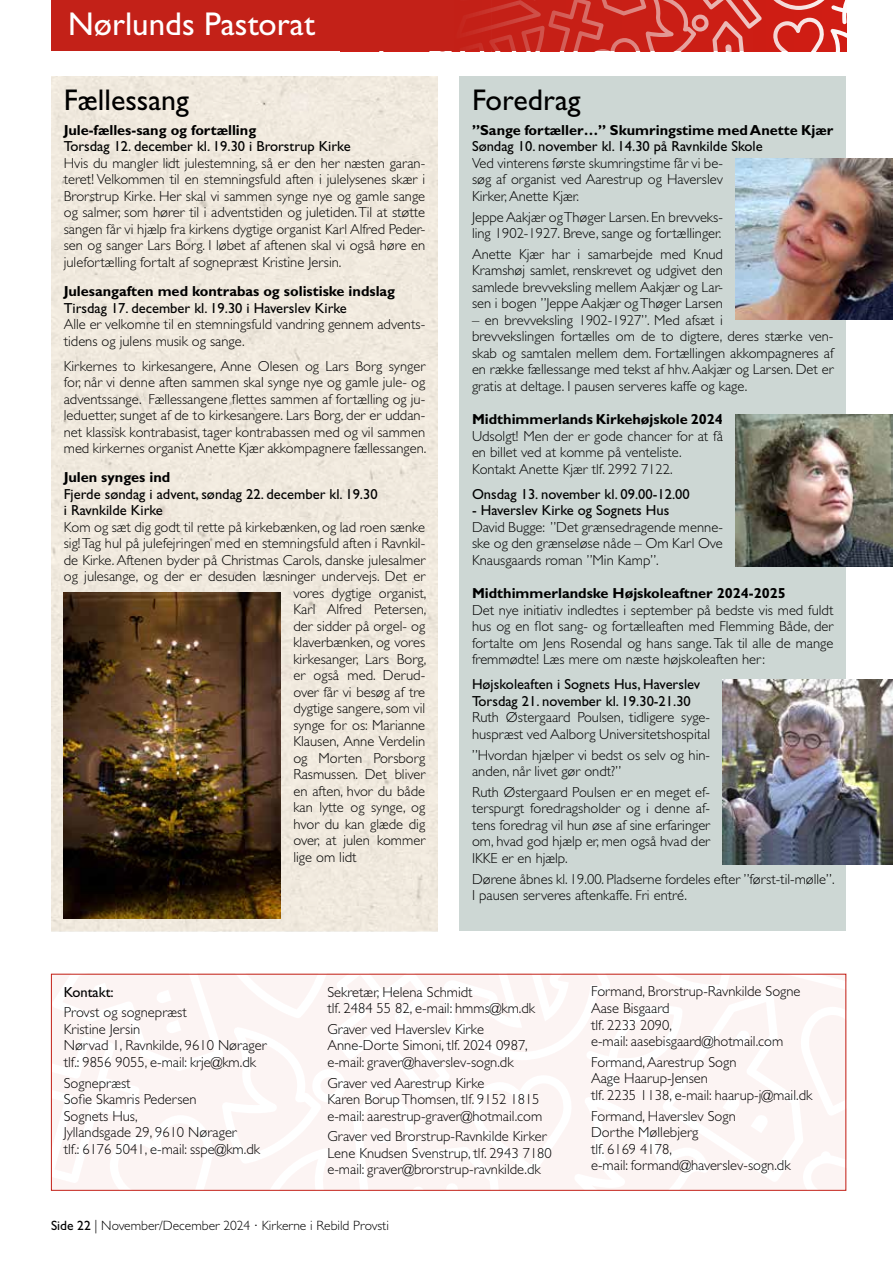
<style>
.page{position:relative;width:893px;height:1263px;background:#fff}
.page>*{position:absolute;margin:0;border:0;box-sizing:border-box;transform-origin:0 0}
.t1{font:33px "Gill Sans Std";color:#fff}
.t2{font:30px "Gill Sans Std";color:#000}
.t3{font:300 14.55px/16.5px "Gill Sans Std";color:#000}
.t4{font:14.55px/16.5px "Gill Sans Std";color:#000}
.t5{font:700 14.55px "Gill Sans Std";color:#000}
.t6{font:300 13.5px "Gill Sans Std";color:#000}
.s1{font-weight:400}
</style>
<div class="page">
<div style="left:51px;top:974px;width:795px;height:217px;background:#fcf4f3"></div>
<div style="left:51px;top:974px;width:795px;height:217px;border:1px solid #c32118"></div>
<div style="left:51px;top:0;width:795px;height:51px;background:#c32118"></div>
<div style="left:459px;top:77px;width:387px;height:854px;background:#cdd7d4"></div>
<div style="left:51px;top:77px;width:387px;height:854px;background:#f0e9dd"></div>
<img style="left:64px;top:592px;width:217px;height:326px">
<img style="left:736px;top:158px;width:157px;height:162px">
<img style="left:736px;top:414px;width:157px;height:152px">
<img style="left:723px;top:679px;width:170px;height:185px">
<h1 class="t1" style="left:68px;top:5px;width:248px">Nørlunds Pastorat</h1>
<h2 class="t2" style="left:64px;top:82px;width:127px">Fællessang</h2>
<p class="t5" style="left:64px;top:121px;width:194px">Jule-fælles-sang og fortælling</p>
<p class="t4" style="left:64px;top:138px;width:288px">Torsdag 12. december kl. 19.30 i Brorstrup Kirke</p>
<p class="t3" style="left:64px;top:155px;width:363px;text-align:justify">Hvis du mangler lidt julestemning, så er den her næsten garan&shy;teret! Velkommen til en stemningsfuld aften i julelysenes skær i Brorstrup Kirke. Her skal vi sammen synge nye og gamle sange og salmer, som hører til i adventstiden og juletiden. Til at støtte sangen får vi hjælp fra kirkens dygtige organist Karl Alfred Peder&shy;sen og sanger Lars Borg. I løbet af aftenen skal vi også høre en julefortælling fortalt af sognepræst Kristine Jersin.</p>
<p class="t5" style="left:64px;top:282px;width:333px">Julesangaften med kontrabas og solistiske indslag</p>
<p class="t4" style="left:64px;top:299px;width:285px">Tirsdag 17. december kl. 19.30 i Haverslev Kirke</p>
<p class="t3" style="left:64px;top:316px;width:363px">Alle er velkomne til en stemningsfuld vandring gennem advents&shy;tidens og julens musik og sange.</p>
<p class="t3" style="left:64px;top:358px;width:364px;text-align:justify">Kirkernes to kirkesangere, Anne Olesen og Lars Borg synger for, når vi denne aften sammen skal synge nye og gamle jule- og adventssange. Fællessangene flettes sammen af fortælling og ju&shy;leduetter, sunget af de to kirkesangere. Lars Borg, der er uddan&shy;net klassisk kontrabasist, tager kontrabassen med og vil sammen med kirkernes organist Anette Kjær akkompagnere fællessangen.</p>
<p class="t5" style="left:64px;top:469px;width:108px">Julen synges ind</p>
<p class="t4" style="left:64px;top:486px;width:315px">Fjerde søndag i advent, søndag 22. december kl. 19.30 i Ravnkilde Kirke</p>
<p class="t3" style="left:64px;top:519px;width:363px">Kom og sæt dig godt til rette på kirkebænken, og lad roen sænke</p>
<p class="t3" style="left:64px;top:535px;width:363px">sig! Tag hul på julefejringen med en stemningsfuld aften i Ravnkil-</p>
<p class="t3" style="left:64px;top:552px;width:363px">de Kirke. Aftenen byder på Christmas Carols, danske julesalmer</p>
<p class="t3" style="left:64px;top:568px;width:363px">og julesange, og der er desuden læsninger undervejs. Det er</p>
<p class="t3" style="left:293px;top:585px;width:134px">vores dygtige organist,</p>
<p class="t3" style="left:293px;top:601px;width:134px">Karl Alfred Petersen,</p>
<p class="t3" style="left:293px;top:618px;width:133px">der sidder på orgel- og</p>
<p class="t3" style="left:293px;top:634px;width:133px">klaverbænken, og vores</p>
<p class="t3" style="left:293px;top:651px;width:134px">kirkesanger, Lars Borg,</p>
<p class="t3" style="left:293px;top:667px;width:133px">er også med. Derud-</p>
<p class="t3" style="left:293px;top:684px;width:133px">over får vi besøg af tre</p>
<p class="t3" style="left:293px;top:700px;width:133px">dygtige sangere, som vil</p>
<p class="t3" style="left:293px;top:717px;width:133px">synge for os: Marianne</p>
<p class="t3" style="left:293px;top:733px;width:133px">Klausen, Anne Verdelin</p>
<p class="t3" style="left:293px;top:750px;width:133px">og Morten Porsborg</p>
<p class="t3" style="left:293px;top:766px;width:133px">Rasmussen. Det bliver</p>
<p class="t3" style="left:293px;top:783px;width:133px">en aften, hvor du både</p>
<p class="t3" style="left:293px;top:799px;width:133px">kan lytte og synge, og</p>
<p class="t3" style="left:293px;top:816px;width:133px">hvor du kan glæde dig</p>
<p class="t3" style="left:293px;top:832px;width:133px">over, at julen kommer</p>
<p class="t3" style="left:293px;top:849px;width:65px">lige om lidt</p>
<h2 class="t2" style="left:472px;top:82px;width:110px">Foredrag</h2>
<p class="t5" style="left:472px;top:121px;width:363px">”Sange fortæller…” Skumringstime med Anette Kjær</p>
<p class="t4" style="left:472px;top:138px;width:292px">Søndag 10. november kl. 14.30 på Ravnkilde Skole</p>
<p class="t3" style="left:472px;top:155px;width:252px;text-align:justify">Ved vinterens første skumringstime får vi be&shy;søg af organist ved Aarestrup og Haverslev Kirker, Anette Kjær.</p>
<p class="t3" style="left:472px;top:209px;width:252px">Jeppe Aakjær og Thøger Larsen. En brevveks&shy;ling 1902-1927. Breve, sange og fortællinger.</p>
<p class="t3" style="left:472px;top:246px;width:252px;text-align:justify">Anette Kjær har i samarbejde med Knud Kramshøj samlet, renskrevet og udgivet den samlede brevveksling mellem Aakjær og Lar&shy;sen i bogen ”Jeppe Aakjær og Thøger Larsen</p>
<p class="t3" style="left:472px;top:312px;width:363px">– en brevveksling 1902-1927”. Med afsæt i<br>brevvekslingen fortælles om de to digtere, deres stærke ven&shy;skab og samtalen mellem dem. Fortællingen akkompagneres af en række fællessange med tekst af hhv. Aakjær og Larsen. Det er gratis at deltage. I pausen serveres kaffe og kage.</p>
<p class="t5" style="left:472px;top:411px;width:252px">Midthimmerlands Kirkehøjskole 2024</p>
<p class="t3" style="left:472px;top:428px;width:252px">Udsolgt! Men der er gode chancer for at få en billet ved at komme på venteliste.<br>Kontakt Anette Kjær tlf. 2992 7122.</p>
<p class="t4" style="left:472px;top:486px;width:219px">Onsdag 13. november kl. 09.00-12.00</p>
<p class="t4" style="left:472px;top:502px;width:199px">- Haverslev Kirke og Sognets Hus</p>
<p class="t3" style="left:472px;top:519px;width:252px;text-align:justify">David Bugge: ”Det grænsedragende menne&shy;ske og den grænseløse nåde – Om Karl Ove Knausgaards roman ”Min Kamp”.</p>
<p class="t5" style="left:472px;top:585px;width:315px">Midthimmerlandske Højskoleaftner 2024-2025</p>
<p class="t3" style="left:472px;top:602px;width:363px;text-align:justify">Det nye initiativ indledtes i september på bedste vis med fuldt hus og en flot sang- og fortælleaften med Flemming Både, der fortalte om Jens Rosendal og hans sange. Tak til alle de mange fremmødte! Læs mere om næste højskoleaften her:</p>
<p class="t4" style="left:472px;top:676px;width:230px">Højskoleaften i Sognets Hus, Haverslev<br>Torsdag 21. november kl. 19.30-21.30</p>
<p class="t3" style="left:472px;top:709px;width:240px">Ruth Østergaard Poulsen, tidligere syge&shy;huspræst ved Aalborg Universitetshospital</p>
<p class="t3" style="left:472px;top:747px;width:240px">”Hvordan hjælper vi bedst os selv og hin&shy;anden, når livet gør ondt?”</p>
<p class="t3" style="left:472px;top:784px;width:240px;text-align:justify">Ruth Østergaard Poulsen er en meget ef&shy;terspurgt foredragsholder og i denne af&shy;tens foredrag vil hun øse af sine erfaringer om, hvad god hjælp er, men også hvad der IKKE er en hjælp.</p>
<p class="t3" style="left:472px;top:871px;width:364px">Dørene åbnes kl. 19.00. Pladserne fordeles efter ”først-til-mølle”.<br>I pausen serveres aftenkaffe. Fri entré.</p>
<p class="t4" style="left:64px;top:983px;width:52px">Kontakt:</p>
<p class="t3" style="left:64px;top:1004px;width:204px">Provst og sognepræst<br>Kristine Jersin<br>Nørvad 1, Ravnkilde, 9610 Nørager tlf.: 9856 9055, e-mail: krje@km.dk</p>
<p class="t3" style="left:64px;top:1074px;width:198px">Sognepræst<br>Sofie Skamris Pedersen<br>Sognets Hus,<br>Jyllandsgade 29, 9610 Nørager<br>tlf.: 6176 5041, e-mail: sspe@km.dk</p>
<p class="t3" style="left:327px;top:983px;width:209px">Sekretær, Helena Schmidt<br>tlf. 2484 55 82, e-mail: hmms@km.dk</p>
<p class="t3" style="left:327px;top:1021px;width:202px">Graver ved Haverslev Kirke<br>Anne-Dorte Simoni, tlf. 2024 0987, e-mail: graver@haverslev-sogn.dk</p>
<p class="t3" style="left:327px;top:1074px;width:216px">Graver ved Aarestrup Kirke<br>Karen Borup Thomsen, tlf. 9152 1815 e-mail: aarestrup-graver@hotmail.com</p>
<p class="t3" style="left:327px;top:1128px;width:226px">Graver ved Brorstrup-Ravnkilde Kirker<br>Lene Knudsen Svenstrup, tlf. 2943 7180 e-mail: graver@brorstrup-ravnkilde.dk</p>
<p class="t6" style="left:51px;top:1217px;width:339px"><span class="s1">Side 22</span> | November/December 2024 · Kirkerne i Rebild Provsti</p>
<p class="t3" style="left:591px;top:983px;width:211px">Formand, Brorstrup-Ravnkilde Sogne<br>Aase Bisgaard<br>tlf. 2233 2090,<br>e-mail: aasebisgaard@hotmail.com</p>
<p class="t3" style="left:591px;top:1054px;width:223px">Formand, Aarestrup Sogn<br>Aage Haarup-Jensen<br>tlf. 2235 1138, e-mail: haarup-j@mail.dk</p>
<p class="t3" style="left:591px;top:1107px;width:201px">Formand, Haverslev Sogn<br>Dorthe Møllebjerg<br>tlf. 6169 4178,<br>e-mail: formand@haverslev-sogn.dk</p>
</div>
